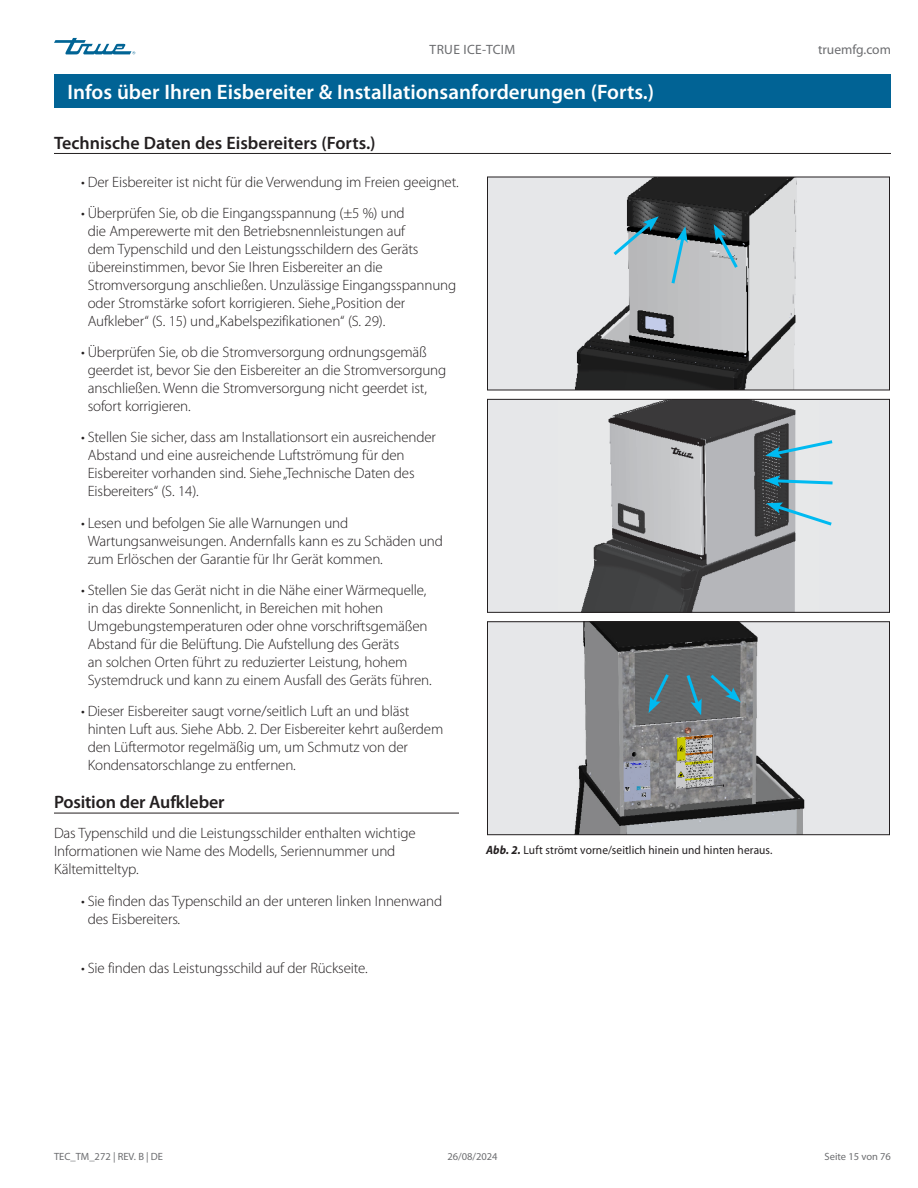
<style>
.page{position:relative;width:918px;height:1188px;background:#fff}
.page>*{position:absolute;margin:0;border:0;box-sizing:border-box;transform-origin:0 0}
.Title_bar_Page_header{font:600 21px "Myriad Pro";color:#fff}
.Subhead_underscore_H1{font:600 18px "Myriad Pro";color:#231f20}
.Body_Text_light_Normal{font:300 15px/18px "Myriad Pro";letter-spacing:-.01em;color:#231f20}
.t1{font:13.5px "Myriad Pro";letter-spacing:.025em;color:#6c6d70}
.t2{font:13.5px "Myriad Pro";color:#6c6d70}
.Caption_FIG_Regular{font:12px "Myriad Pro";letter-spacing:.005em;color:#231f20;scale:.95 1}
.t3{font:10.5px "Myriad Pro";color:#6c6d70}
.s1{font-weight:700;font-style:italic}
</style>
<div class="page">
<svg style="left:54px;top:38px;width:81px;height:16px"></svg>
<div style="left:488px;top:177px;width:402px;height:213px;background:#e6e7e9"></div>
<img style="left:575px;top:179px;width:222px;height:209px">
<div style="left:487px;top:177px;width:403px;height:213px;border:1px solid #231f20"></div>
<div style="left:488px;top:399px;width:402px;height:213px;background:#e6e7e9"></div>
<img style="left:581px;top:401px;width:215px;height:210px">
<div style="left:487px;top:399px;width:403px;height:214px;border:1px solid #231f20"></div>
<div style="left:488px;top:622px;width:402px;height:213px;background:#e6e7e9"></div>
<img style="left:574px;top:623px;width:231px;height:210px">
<div style="left:487px;top:621px;width:403px;height:214px;border:1px solid #231f20"></div>
<div style="left:54px;top:74px;width:837px;height:34px;background:#016395"></div>
<svg style="left:610px;top:216px;width:49px;height:42px"></svg>
<svg style="left:669px;top:226px;width:19px;height:61px"></svg>
<svg style="left:649px;top:671px;width:22px;height:42px"></svg>
<svg style="left:684px;top:672px;width:57px;height:43px"></svg>
<svg style="left:714px;top:224px;width:26px;height:47px"></svg>
<svg style="left:765px;top:438px;width:68px;height:20px"></svg>
<svg style="left:766px;top:503px;width:66px;height:25px"></svg>
<svg style="left:764px;top:475px;width:69px;height:12px"></svg>
<hr style="left:54px;top:813px;width:405px;height:1px;background:#231f20">
<hr style="left:54px;top:153px;width:837px;height:1px;background:#231f20">
<p class="t1" style="left:430px;top:42px;width:87px">TRUE ICE-TCIM</p>
<p class="Title_bar_Page_header" style="left:68px;top:80px;width:588px">Infos über Ihren Eisbereiter &amp; Installationsanforderungen (Forts.)</p>
<p class="Subhead_underscore_H1" style="left:54px;top:132px;width:323px">Technische Daten des Eisbereiters (Forts.)</p>
<p class="Body_Text_light_Normal" style="left:81px;top:173px;width:379px">• Der Eisbereiter ist nicht für die Verwendung im Freien geeignet.</p>
<p class="Body_Text_light_Normal" style="left:88px;top:204px;width:370px;text-indent:-7px">• Überprüfen Sie, ob die Eingangsspannung (±5 %) und<br>die Amperewerte mit den Betriebsnennleistungen auf<br>dem Typenschild und den Leistungsschildern des Geräts übereinstimmen, bevor Sie Ihren Eisbereiter an die Stromversorgung anschließen. Unzulässige Eingangsspannung oder Stromstärke sofort korrigieren. Siehe „Position der Aufkleber“ (S. 15) und „Kabelspezifikationen“ (S. 29).</p>
<p class="Body_Text_light_Normal" style="left:88px;top:343px;width:360px;text-indent:-7px">• Überprüfen Sie, ob die Stromversorgung ordnungsgemäß geerdet ist, bevor Sie den Eisbereiter an die Stromversorgung anschließen. Wenn die Stromversorgung nicht geerdet ist, sofort korrigieren.</p>
<p class="Body_Text_light_Normal" style="left:88px;top:429px;width:350px;text-indent:-7px">• Stellen Sie sicher, dass am Installationsort ein ausreichender Abstand und eine ausreichende Luftströmung für den Eisbereiter vorhanden sind. Siehe „Technische Daten des Eisbereiters“ (S. 14).</p>
<p class="Body_Text_light_Normal" style="left:88px;top:514px;width:357px;text-indent:-7px">• Lesen und befolgen Sie alle Warnungen und<br>Wartungsanweisungen. Andernfalls kann es zu Schäden und zum Erlöschen der Garantie für Ihr Gerät kommen.</p>
<p class="Body_Text_light_Normal" style="left:88px;top:581px;width:345px;text-indent:-7px">• Stellen Sie das Gerät nicht in die Nähe einer Wärmequelle, in das direkte Sonnenlicht, in Bereichen mit hohen Umgebungstemperaturen oder ohne vorschriftsgemäßen Abstand für die Belüftung. Die Aufstellung des Geräts<br>an solchen Orten führt zu reduzierter Leistung, hohem Systemdruck und kann zu einem Ausfall des Geräts führen.</p>
<p class="Body_Text_light_Normal" style="left:88px;top:702px;width:357px;text-indent:-7px">• Dieser Eisbereiter saugt vorne/seitlich Luft an und bläst hinten Luft aus. Siehe Abb. 2. Der Eisbereiter kehrt außerdem den Lüftermotor regelmäßig um, um Schmutz von der Kondensatorschlange zu entfernen.</p>
<p class="Subhead_underscore_H1" style="left:54px;top:792px;width:172px">Position der Aufkleber</p>
<p class="Body_Text_light_Normal" style="left:54px;top:825px;width:363px">Das Typenschild und die Leistungsschilder enthalten wichtige<br>Informationen wie Name des Modells, Seriennummer und<br>Kältemitteltyp.</p>
<p class="Body_Text_light_Normal" style="left:88px;top:892px;width:356px;text-indent:-7px">• Sie finden das Typenschild an der unteren linken Innenwand des Eisbereiters.</p>
<p class="Body_Text_light_Normal" style="left:81px;top:959px;width:288px">• Sie finden das Leistungsschild auf der Rückseite.</p>
<p class="Caption_FIG_Regular" style="left:486px;top:843px;width:303px"><span class="s1">Abb. 2.</span> Luft strömt vorne/seitlich hinein und hinten heraus.</p>
<p class="t2" style="left:818px;top:42px;width:74px">truemfg.com</p>
<p class="t3" style="left:54px;top:1150px;width:111px">TEC_TM_272 | REV. B | DE</p>
<p class="t3" style="left:447px;top:1150px;width:52px">26/08/2024</p>
<p class="t3" style="left:825px;top:1150px;width:68px">Seite 15 von 76</p>
</div>
